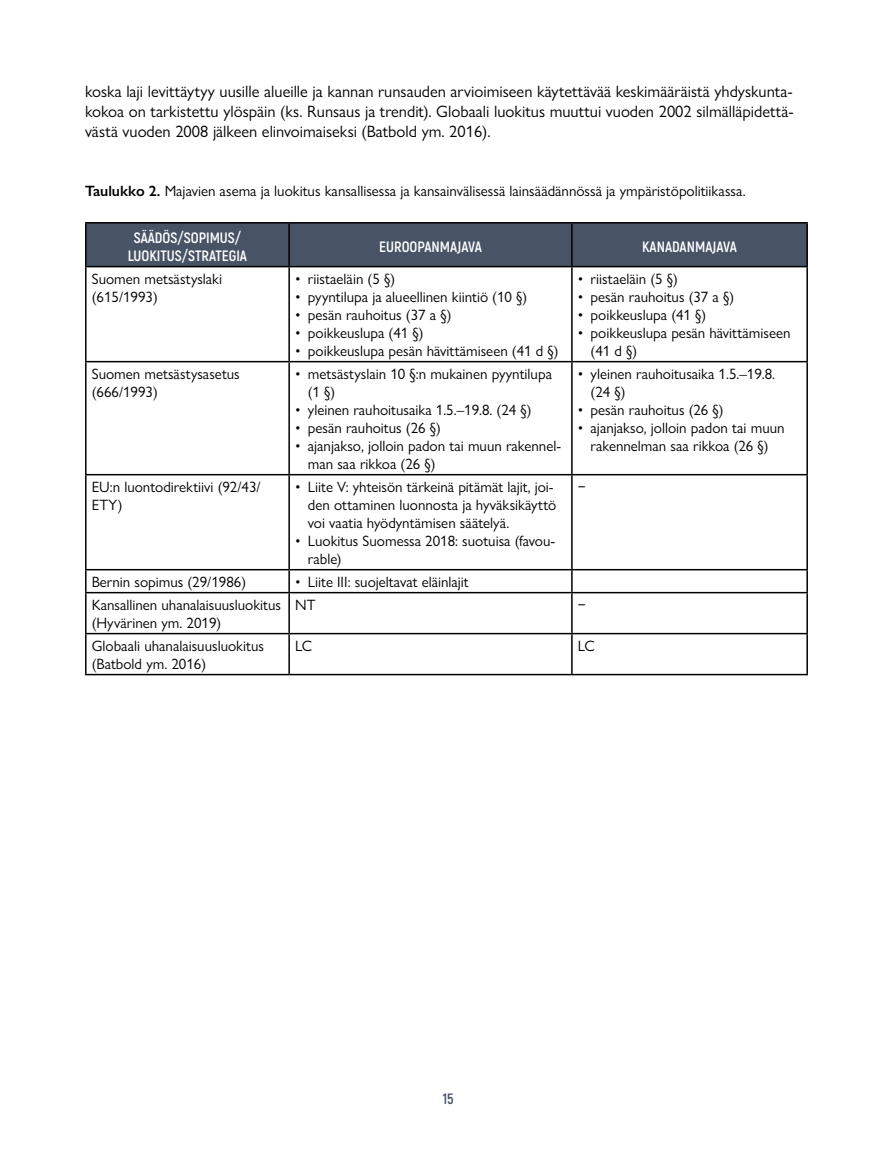
<style>
.page{position:relative;width:893px;height:1149px;background:#fff}
.page>*{position:absolute;margin:0;border:0;box-sizing:border-box;transform-origin:0 0}
.t1{font:16.5px/19.8px "Gill Sans Nova";color:#000;text-align:justify}
.t2{font:15px/18px "Gill Sans Nova";color:#000}
.t3{font:700 15px "Akrobat";color:#fff}
.t4{font:700 15px "Akrobat";color:#495367}
.s1{font-weight:600}
</style>
<div class="page">
<div style="left:87px;top:223px;width:719px;height:43px;background:#485366"></div>
<hr style="left:85px;top:222px;width:204px;height:1px;background:#000">
<hr style="left:85px;top:223px;width:2px;height:43px;background:#000">
<hr style="left:289px;top:222px;width:283px;height:1px;background:#000">
<hr style="left:288px;top:223px;width:2px;height:43px;background:#000">
<hr style="left:572px;top:222px;width:236px;height:1px;background:#000">
<hr style="left:571px;top:223px;width:2px;height:43px;background:#000">
<hr style="left:806px;top:223px;width:2px;height:43px;background:#000">
<hr style="left:85px;top:266px;width:204px;height:1px;background:#000">
<hr style="left:85px;top:267px;width:2px;height:94px;background:#000">
<hr style="left:289px;top:266px;width:283px;height:1px;background:#000">
<hr style="left:288px;top:267px;width:2px;height:94px;background:#000">
<hr style="left:572px;top:266px;width:236px;height:1px;background:#000">
<hr style="left:571px;top:267px;width:2px;height:94px;background:#000">
<hr style="left:806px;top:267px;width:2px;height:94px;background:#000">
<hr style="left:85px;top:361px;width:204px;height:1px;background:#000">
<hr style="left:85px;top:362px;width:2px;height:112px;background:#000">
<hr style="left:289px;top:361px;width:283px;height:1px;background:#000">
<hr style="left:288px;top:362px;width:2px;height:112px;background:#000">
<hr style="left:572px;top:361px;width:236px;height:1px;background:#000">
<hr style="left:571px;top:362px;width:2px;height:112px;background:#000">
<hr style="left:806px;top:362px;width:2px;height:112px;background:#000">
<hr style="left:85px;top:474px;width:204px;height:1px;background:#000">
<hr style="left:85px;top:475px;width:2px;height:93px;background:#000">
<hr style="left:289px;top:474px;width:283px;height:1px;background:#000">
<hr style="left:288px;top:475px;width:2px;height:93px;background:#000">
<hr style="left:572px;top:474px;width:236px;height:1px;background:#000">
<hr style="left:571px;top:475px;width:2px;height:93px;background:#000">
<hr style="left:806px;top:475px;width:2px;height:93px;background:#000">
<hr style="left:85px;top:568px;width:204px;height:2px;background:#000">
<hr style="left:85px;top:570px;width:2px;height:21px;background:#000">
<hr style="left:289px;top:568px;width:283px;height:2px;background:#000">
<hr style="left:288px;top:570px;width:2px;height:21px;background:#000">
<hr style="left:572px;top:568px;width:236px;height:2px;background:#000">
<hr style="left:571px;top:570px;width:2px;height:21px;background:#000">
<hr style="left:806px;top:570px;width:2px;height:21px;background:#000">
<hr style="left:85px;top:591px;width:204px;height:2px;background:#000">
<hr style="left:85px;top:593px;width:2px;height:39px;background:#000">
<hr style="left:289px;top:591px;width:283px;height:2px;background:#000">
<hr style="left:288px;top:593px;width:2px;height:39px;background:#000">
<hr style="left:572px;top:591px;width:236px;height:2px;background:#000">
<hr style="left:571px;top:593px;width:2px;height:39px;background:#000">
<hr style="left:806px;top:593px;width:2px;height:39px;background:#000">
<hr style="left:85px;top:632px;width:204px;height:2px;background:#000">
<hr style="left:85px;top:634px;width:2px;height:39px;background:#000">
<hr style="left:289px;top:632px;width:283px;height:2px;background:#000">
<hr style="left:288px;top:634px;width:2px;height:39px;background:#000">
<hr style="left:572px;top:632px;width:236px;height:2px;background:#000">
<hr style="left:571px;top:634px;width:2px;height:39px;background:#000">
<hr style="left:806px;top:634px;width:2px;height:39px;background:#000">
<hr style="left:85px;top:673px;width:204px;height:2px;background:#000">
<hr style="left:289px;top:673px;width:283px;height:2px;background:#000">
<hr style="left:572px;top:673px;width:236px;height:2px;background:#000">
<p class="t1" style="left:85px;top:81px;width:710px">koska laji levittäytyy uusille alueille ja kannan runsauden arvioimiseen käytettävää keskimääräistä yhdyskunta&shy;kokoa on tarkistettu ylöspäin (ks. Runsaus ja trendit). Globaali luokitus muuttui vuoden 2002 silmälläpidettä&shy;västä vuoden 2008 jälkeen elinvoimaiseksi (Batbold ym. 2016).</p>
<p class="t2" style="left:85px;top:182px;width:662px"><span class="s1">Taulukko 2.</span> Majavien asema ja luokitus kansallisessa ja kansainvälisessä lainsäädännössä ja ympäristöpolitiikassa.</p>
<p class="t3" style="left:134px;top:228px;width:109px">SÄÄDÖS/SOPIMUS/</p>
<p class="t3" style="left:128px;top:246px;width:121px">LUOKITUS/STRATEGIA</p>
<p class="t3" style="left:379px;top:237px;width:104px">EUROOPANMAJAVA</p>
<p class="t3" style="left:642px;top:237px;width:97px">KANADANMAJAVA</p>
<p class="t2" style="left:92px;top:269px;width:132px">Suomen metsästyslaki (615/1993)</p>
<p class="t2" style="left:295px;top:269px;width:101px">• riistaeläin (5 §)</p>
<p class="t2" style="left:295px;top:287px;width:234px">• pyyntilupa ja alueellinen kiintiö (10 §)</p>
<p class="t2" style="left:295px;top:305px;width:158px">• pesän rauhoitus (37 a §)</p>
<p class="t2" style="left:295px;top:323px;width:130px">• poikkeuslupa (41 §)</p>
<p class="t2" style="left:295px;top:341px;width:265px">• poikkeuslupa pesän hävittämiseen (41 d §)</p>
<p class="t2" style="left:92px;top:364px;width:150px">Suomen metsästysasetus (666/1993)</p>
<p class="t2" style="left:308px;top:364px;width:246px;text-indent:-13px">• metsästyslain 10 §:n mukainen pyyntilupa (1 §)</p>
<p class="t2" style="left:295px;top:400px;width:238px">• yleinen rauhoitusaika 1.5.–19.8. (24 §)</p>
<p class="t2" style="left:295px;top:418px;width:147px">• pesän rauhoitus (26 §)</p>
<p class="t2" style="left:308px;top:436px;width:255px;text-indent:-13px">• ajanjakso, jolloin padon tai muun rakennel&shy;man saa rikkoa (26 §)</p>
<p class="t2" style="left:92px;top:477px;width:170px">EU:n luontodirektiivi (92/43/<br>ETY)</p>
<p class="t2" style="left:308px;top:477px;width:250px;text-indent:-13px">• Liite V: yhteisön tärkeinä pitämät lajit, joi&shy;den ottaminen luonnosta ja hyväksikäyttö voi vaatia hyödyntämisen säätelyä.</p>
<p class="t2" style="left:308px;top:531px;width:249px;text-indent:-13px">• Luokitus Suomessa 2018: suotuisa (favou&shy;rable)</p>
<p class="t2" style="left:578px;top:269px;width:101px">• riistaeläin (5 §)</p>
<p class="t2" style="left:578px;top:287px;width:158px">• pesän rauhoitus (37 a §)</p>
<p class="t2" style="left:578px;top:305px;width:130px">• poikkeuslupa (41 §)</p>
<p class="t2" style="left:591px;top:323px;width:201px;text-indent:-13px">• poikkeuslupa pesän hävittämiseen (41 d §)</p>
<p class="t2" style="left:591px;top:364px;width:186px;text-indent:-13px">• yleinen rauhoitusaika 1.5.–19.8. (24 §)</p>
<p class="t2" style="left:578px;top:400px;width:147px">• pesän rauhoitus (26 §)</p>
<p class="t2" style="left:578px;top:418px;width:208px;text-align:center">• ajanjakso, jolloin padon tai muun rakennelman saa rikkoa (26 §)</p>
<p class="t2" style="left:578px;top:477px;width:10px">−</p>
<p class="t2" style="left:92px;top:572px;width:156px">Bernin sopimus (29/1986)</p>
<p class="t2" style="left:295px;top:572px;width:175px">• Liite III: suojeltavat eläinlajit</p>
<p class="t2" style="left:92px;top:595px;width:191px">Kansallinen uhanalaisuusluokitus (Hyvärinen ym. 2019)</p>
<p class="t2" style="left:295px;top:595px;width:22px">NT</p>
<p class="t2" style="left:578px;top:595px;width:10px">−</p>
<p class="t2" style="left:92px;top:636px;width:174px">Globaali uhanalaisuusluokitus (Batbold ym. 2016)</p>
<p class="t2" style="left:295px;top:636px;width:18px">LC</p>
<p class="t2" style="left:578px;top:636px;width:18px">LC</p>
<p class="t4" style="left:443px;top:1089px;width:12px">15</p>
</div>
